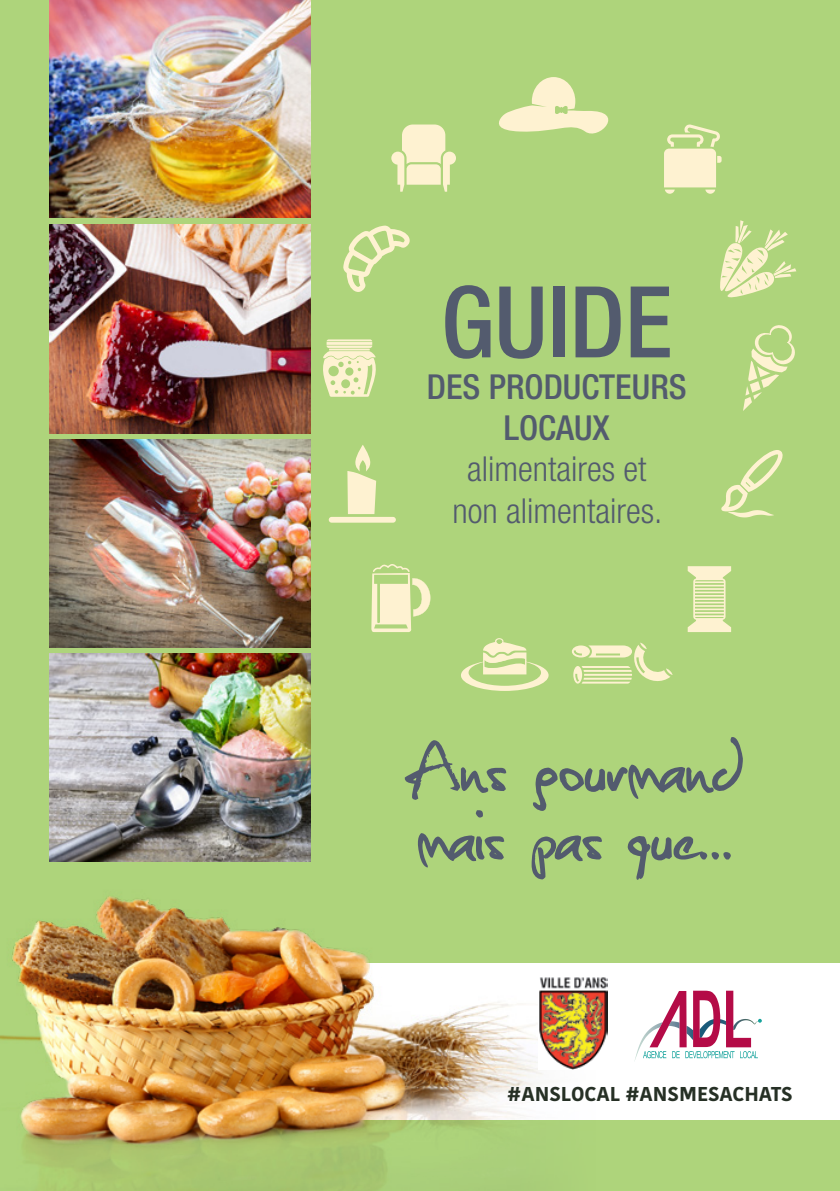
<style>
.page{position:relative;width:840px;height:1191px;background:#fff}
.page>*{position:absolute;margin:0;border:0;box-sizing:border-box;transform-origin:0 0}
.t1{font:500 condensed 99px "Helvetica Neue LT Std";color:#535b6e}
.t2{font:95px/68.4px "Christopherhand";color:#535b6e}
.t3{font:300 condensed 34.4px/41.4px "Helvetica Neue LT Std";color:#535b6e;text-align:center}
.t4{font:500 condensed 34.4px "Helvetica Neue LT Std";color:#535b6e}
.t5{font:700 20px "Kohinoor Bangla";color:#263025}
.s1{font-weight:500}
</style>
<div class="page">
<div style="left:0;top:0;width:839px;height:1191px;background:#aed47b"></div>
<div style="left:164px;top:962px;width:675px;height:157px;background:#fff"></div>
<img style="left:0;top:621px;width:595px;height:570px">
<img style="left:50px;top:654px;width:261px;height:208px">
<img style="left:50px;top:0;width:261px;height:218px">
<img style="left:50px;top:439px;width:261px;height:208px">
<img style="left:50px;top:225px;width:261px;height:208px">
<svg style="left:687px;top:566px;width:43px;height:66px"></svg>
<svg style="left:664px;top:124px;width:57px;height:70px"></svg>
<svg style="left:720px;top:220px;width:76px;height:78px"></svg>
<svg style="left:743px;top:325px;width:52px;height:86px"></svg>
<svg style="left:371px;top:564px;width:67px;height:68px"></svg>
<svg style="left:460px;top:638px;width:88px;height:53px"></svg>
<svg style="left:721px;top:450px;width:62px;height:67px"></svg>
<svg style="left:499px;top:77px;width:110px;height:57px"></svg>
<svg style="left:343px;top:225px;width:67px;height:67px"></svg>
<svg style="left:323px;top:339px;width:53px;height:58px"></svg>
<hr style="left:329px;top:348px;width:40px;height:2px;background:#fef2d1">
<svg style="left:571px;top:642px;width:101px;height:41px"></svg>
<svg style="left:347px;top:445px;width:29px;height:69px"></svg>
<div style="left:328px;top:517px;width:67px;height:5px;background:#fef2d1;border-radius:3px"></div>
<svg style="left:391px;top:124px;width:65px;height:68px"></svg>
<img style="left:538px;top:975px;width:69px;height:94px">
<svg style="left:642px;top:990px;width:119px;height:68px"></svg>
<p class="t1" style="left:441px;top:263px;width:233px">GUIDE</p>
<p class="t4" style="left:426px;top:366px;width:261px">DES PRODUCTEURS</p>
<p class="t3" style="left:452px;top:407px;width:211px"><span class="s1">LOCAUX </span>alimentaires et non alimentaires.</p>
<p class="t2" style="left:409px;top:736px;width:335px">Ans gourmand mais pas que...</p>
<p class="t5" style="left:507px;top:1076px;width:287px">#ANSLOCAL #ANSMESACHATS</p>
</div>
